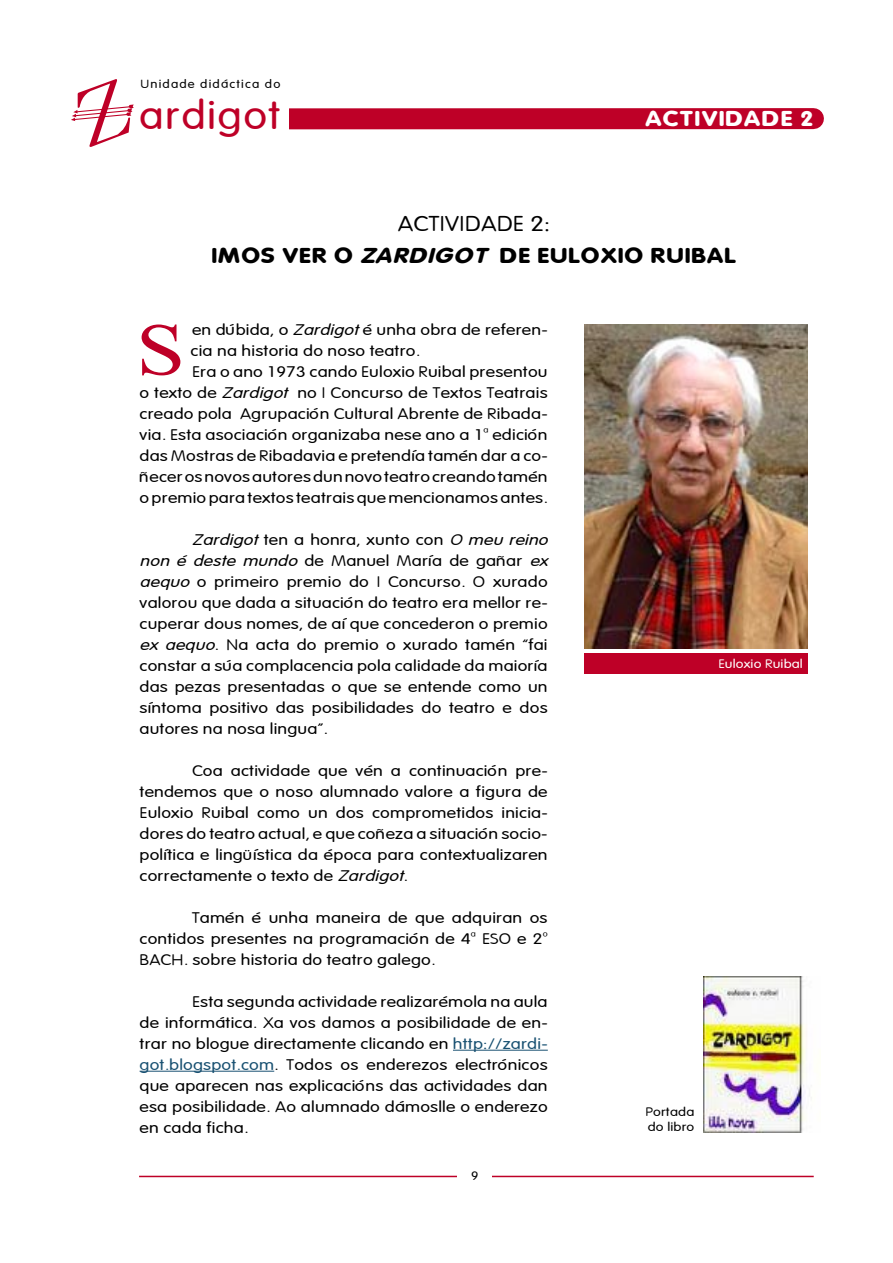
<style>
.page{position:relative;width:893px;height:1263px;background:#fff}
.page>*{position:absolute;margin:0;border:0;box-sizing:border-box;transform-origin:0 0}
.t1{font:73.5px "Times Pali";color:#be0027;scale:1.2 1}
.t2{font:39.15px "Vagabond";letter-spacing:.03em;color:#be0027;scale:1.13 1}
.t3{font:700 21px "Vagabond";letter-spacing:.01em;color:#000;scale:1.2 1}
.t4{font:21px "Vagabond";letter-spacing:.01em;color:#000;scale:1.2 1}
.t5{font:700 21px "Vagabond";letter-spacing:.02em;color:#fff;scale:1.2 1}
.t6{font:15px/21px "Vagabond";letter-spacing:.01em;color:#000;text-align:justify;scale:1.2 1}
.t7{font:12px "Vagabond";letter-spacing:.01em;color:#000;scale:1.2 1}
.t8{font:12px "Vagabond";letter-spacing:.01em;color:#fff;scale:1.2 1}
.t9{font:12px "Vagabond";letter-spacing:.01em;color:#000;scale:1.13 1}
.t10{font:11.55px "Vagabond";letter-spacing:.09em;color:#000;scale:1.13 1}
.s1{font-style:italic}
.s2{color:#195172}
</style>
<div class="page">
<hr style="left:139px;top:1176px;width:675px;height:1px;background:#be0027">
<div style="left:457px;top:1168px;width:35px;height:24px;background:#fff"></div>
<div style="left:290px;top:108px;width:523px;height:21px;background:#be0027"></div>
<svg style="left:71px;top:79px;width:63px;height:68px"></svg>
<hr style="left:453px;top:1050px;width:95px;height:1px;background:#195172">
<hr style="left:140px;top:1071px;width:134px;height:1px;background:#195172">
<div style="left:584px;top:653px;width:224px;height:21px;background:#be0027"></div>
<img style="left:584px;top:325px;width:224px;height:323px">
<img style="left:704px;top:977px;width:108px;height:156px">
<p class="t10" style="left:141px;top:77px;width:125px">Unidade didáctica do</p>
<h2 class="t2" style="left:139px;top:90px;width:127px">ardigot</h2>
<p class="t5" style="left:645px;top:104px;width:142px">ACTIVIDADE 2</p>
<p class="t4" style="left:398px;top:210px;width:128px">ACTIVIDADE 2:</p>
<p class="t3" style="left:212px;top:241px;width:439px">IMOS VER O <span class="s1">ZARDIGOT</span> DE EULOXIO RUIBAL</p>
<p class="t6" style="left:191px;top:318px;width:299px">en dúbida, o <span class="s1">Zardigot</span> é unha obra de referen&shy;cia na historia do noso teatro.</p>
<p class="t6" style="left:140px;top:360px;width:342px;text-indent:52px">Era o ano 1973 cando Euloxio Ruibal presentou o texto de <span class="s1">Zardigot</span> no I Concurso de Textos Teatrais creado pola Agrupación Cultural Abrente de Ribada-</p>
<p class="t6" style="left:140px;top:423px;width:342px">via. Esta asociación organizaba nese ano a 1ª edición das Mostras de Ribadavia e pretendía tamén dar a co&shy;ñecer os novos autores dun novo teatro creando tamén o premio para textos teatrais que mencionamos antes.</p>
<p class="t6" style="left:140px;top:528px;width:342px;text-indent:52px"><span class="s1">Zardigot</span> ten a honra, xunto con <span class="s1">O meu reino non é deste mundo</span> de Manuel María de gañar <span class="s1">ex aequo</span> o primeiro premio do I Concurso. O xurado valorou que dada a situación do teatro era mellor re&shy;cuperar dous nomes, de aí que concederon o premio <span class="s1">ex aequo</span>. Na acta do premio o xurado tamén “fai constar a súa complacencia pola calidade da maioría das pezas presentadas o que se entende como un síntoma positivo das posibilidades do teatro e dos autores na nosa lingua”.</p>
<p class="t6" style="left:140px;top:759px;width:342px;text-indent:53px">Coa actividade que vén a continuación pre&shy;tendemos que o noso alumnado valore a figura de Euloxio Ruibal como un dos comprometidos inicia&shy;dores do teatro actual, e que coñeza a situación socio&shy;política e lingüística da época para contextualizaren correctamente o texto de <span class="s1">Zardigot</span>.</p>
<p class="t6" style="left:140px;top:906px;width:342px;text-indent:53px">Tamén é unha maneira de que adquiran os contidos presentes na programación de 4ª ESO e 2º BACH. sobre historia do teatro galego.</p>
<p class="t6" style="left:140px;top:990px;width:342px;text-indent:53px">Esta segunda actividade realizarémola na aula de informática. Xa vos damos a posibilidade de en&shy;trar no blogue directamente clicando en <span class="s2">http://zardi&shy;got.blogspot.com</span>. Todos os enderezos electrónicos que aparecen nas explicacións das actividades dan esa posibilidade. Ao alumnado dámoslle o enderezo en cada ficha.</p>
<p class="t1" style="left:136px;top:308px;width:42px">S</p>
<p class="t9" style="left:471px;top:1168px;width:8px">9</p>
<p class="t8" style="left:718px;top:656px;width:72px">Euloxio Ruibal</p>
<p class="t7" style="left:645px;top:1104px;width:42px">Portada</p>
<p class="t7" style="left:648px;top:1119px;width:40px">do libro</p>
</div>
